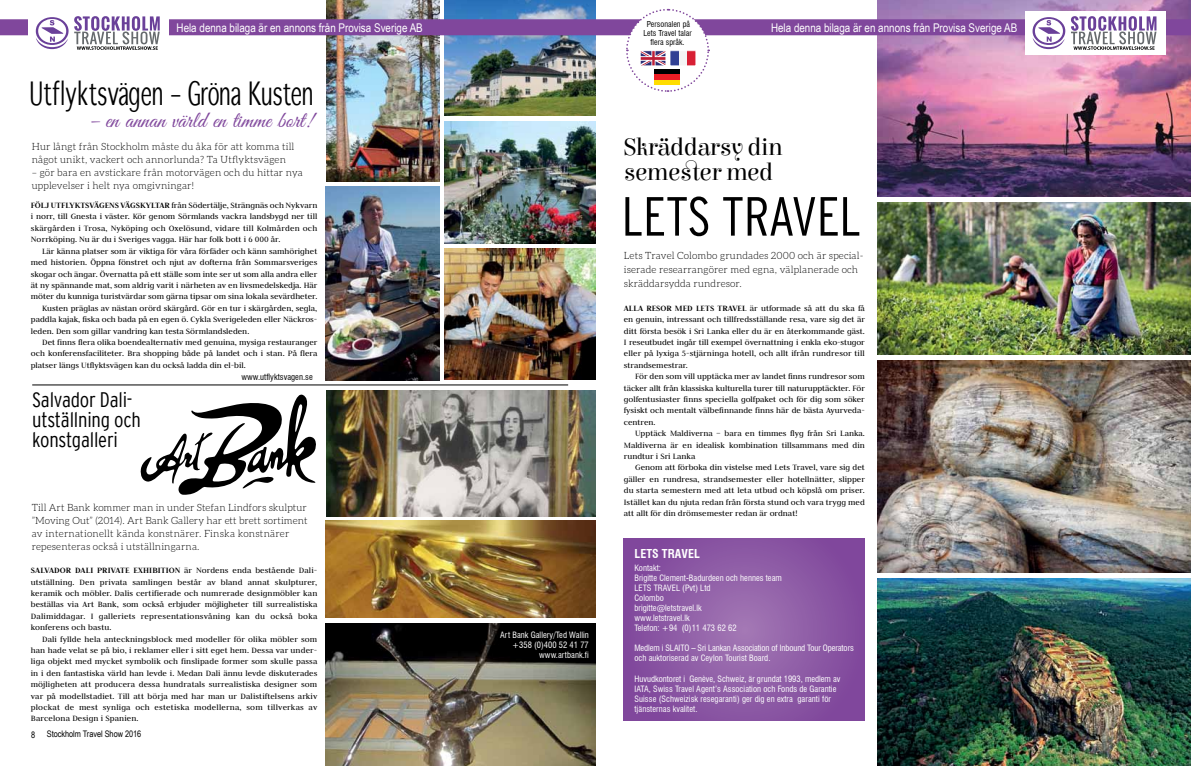
<style>
.page{position:relative;width:1191px;height:766px;background:#fff}
.page>*{position:absolute;margin:0;border:0;box-sizing:border-box;transform-origin:0 0}
.t1{font:300 condensed 55px "Interstate";letter-spacing:-.01em;color:#000}
.t2{font:31px "Winterthur Condensed";color:#000}
.t3{font:25px/24.3px "Elsie";letter-spacing:-.02em;color:#000}
.t4{font:23px "Great Vibes";letter-spacing:.01em;color:#80479c}
.t5{font:300 condensed 21px/20px "Interstate";letter-spacing:-.01em;color:#000}
.t6{font:12px "Arial Narrow";color:#fff}
.t7{font:700 condensed 12px "Swiss 721 BT";letter-spacing:.005em;color:#fff}
.t8{font:300 10px/13px "Aleo";letter-spacing:.01em;color:#000}
.t9{font:9px/11.4px "Judson";color:#000;text-align:justify}
.t10{font:9px "Arial Narrow";letter-spacing:-.005em;color:#000}
.t11{font:condensed 8.5px/10px "Swiss 721 BT";letter-spacing:.005em;color:#fff}
.t12{font:condensed 8.5px "Swiss 721 BT";letter-spacing:.005em;color:#000}
.t13{font:condensed 8px/8.7px "Swiss 721 BT";letter-spacing:.005em;color:#000;text-align:center}
.s1{font-weight:700}
</style>
<div class="page">
<img style="left:444px;top:0;width:151px;height:116px">
<img style="left:444px;top:121px;width:151px;height:122px">
<img style="left:326px;top:0;width:113px;height:181px">
<img style="left:877px;top:0;width:314px;height:196px">
<svg style="left:624px;top:538px;width:241px;height:182px;background:#8b57a3"></svg>
<div style="left:0;top:19px;width:1191px;height:16px;background:#80479c"></div>
<img style="left:877px;top:202px;width:314px;height:152px">
<img style="left:877px;top:578px;width:314px;height:187px">
<svg style="left:625px;top:8px;width:85px;height:84px"></svg>
<div style="left:640px;top:50px;width:26px;height:16px;border:1px solid #fff"></div>
<div style="left:670px;top:51px;width:8px;height:15px;background:#314094"></div>
<div style="left:678px;top:51px;width:9px;height:15px;background:#f4f4f4"></div>
<div style="left:687px;top:51px;width:9px;height:15px;background:#d81f34"></div>
<div style="left:669px;top:50px;width:27px;height:16px;border:1px solid #fff"></div>
<img style="left:877px;top:360px;width:314px;height:212px">
<hr style="left:32px;top:384px;width:536px;height:1px;background:#000">
<svg style="left:140px;top:394px;width:176px;height:101px"></svg>
<img style="left:326px;top:623px;width:269px;height:142px">
<img style="left:325px;top:520px;width:270px;height:97px">
<img style="left:326px;top:390px;width:269px;height:126px">
<img style="left:444px;top:248px;width:151px;height:131px">
<img style="left:325px;top:186px;width:114px;height:194px">
<div style="left:28px;top:11px;width:141px;height:44px;background:#fff"></div>
<svg style="left:36px;top:16px;width:124px;height:34px"></svg>
<div style="left:1025px;top:11px;width:140px;height:44px;background:#fff"></div>
<svg style="left:1032px;top:17px;width:33px;height:32px"></svg>
<svg style="left:1071px;top:16px;width:85px;height:34px"></svg>
<p class="t13" style="left:643px;top:20px;width:50px">Personalen på<br>Lets Travel talar flera språk.</p>
<h3 class="t6" style="left:176px;top:19px;width:248px">Hela denna bilaga är en annons från Provisa Sverige AB</h3>
<h3 class="t6" style="left:771px;top:19px;width:248px">Hela denna bilaga är en annons från Provisa Sverige AB</h3>
<h2 class="t2" style="left:30px;top:74px;width:285px">Utflyktsvägen – Gröna Kusten</h2>
<h3 class="t4" style="left:88px;top:108px;width:226px">– en annan värld en timme bort!</h3>
<p class="t8" style="left:32px;top:139px;width:264px">Hur långt från Stockholm måste du åka för att komma till något unikt, vackert och annorlunda? Ta Utflyktsvägen</p>
<p class="t8" style="left:32px;top:165px;width:273px">– gör bara en avstickare från motorvägen och du hittar nya upplevelser i helt nya omgivningar!</p>
<p class="t9" style="left:31px;top:199px;width:288px"><span class="s1">FÖLJ UTFLYKTSVÄGENS VÄGSKYLTAR</span> från Södertälje, Strängnäs och Nykvarn i norr, till Gnesta i väster. Kör genom Sörmlands vackra landsbygd ner till skärgården i Trosa, Nyköping och Oxelösund, vidare till Kolmården och Norrköping. Nu är du i Sveriges vagga. Här har folk bott i 6 000 år.</p>
<p class="t9" style="left:42px;top:245px;width:277px">Lär känna platser som är viktiga för våra förfäder och känn samhörighet</p>
<p class="t9" style="left:31px;top:256px;width:288px">med historien. Öppna fönstret och njut av dofterna från Sommarsveriges</p>
<p class="t9" style="left:31px;top:268px;width:288px">skogar och ängar. Övernatta på ett ställe som inte ser ut som alla andra eller</p>
<p class="t9" style="left:31px;top:279px;width:288px">ät ny spännande mat, som aldrig varit i närheten av en livsmedelskedja. Här</p>
<p class="t9" style="left:31px;top:290px;width:288px">möter du kunniga turistvärdar som gärna tipsar om sina lokala sevärdheter.</p>
<p class="t9" style="left:42px;top:302px;width:277px">Kusten präglas av nästan orörd skärgård. Gör en tur i skärgården, segla,</p>
<p class="t9" style="left:31px;top:313px;width:288px">paddla kajak, fiska och bada på en egen ö. Cykla Sverigeleden eller Näckros-</p>
<p class="t9" style="left:31px;top:325px;width:220px">leden. Den som gillar vandring kan testa Sörmlandsleden.</p>
<p class="t9" style="left:42px;top:336px;width:277px">Det finns flera olika boendealternativ med genuina, mysiga restauranger</p>
<p class="t9" style="left:31px;top:347px;width:288px">och konferensfaciliteter. Bra shopping både på landet och i stan. På flera</p>
<p class="t9" style="left:31px;top:359px;width:216px">platser längs Utflyktsvägen kan du också ladda din el-bil.</p>
<h3 class="t5" style="left:32px;top:389px;width:110px">Salvador Dali&shy;utställning och konstgalleri</h3>
<p class="t12" style="left:241px;top:371px;width:73px">www.utflyktsvagen.se</p>
<p class="t8" style="left:32px;top:501px;width:277px">Till Art Bank kommer man in under Stefan Lindfors skulptur ”Moving Out” (2014). Art Bank Gallery har ett brett sortiment av internationellt kända konstnärer. Finska konstnärer repesenteras också i utställningarna.</p>
<p class="t9" style="left:31px;top:564px;width:288px"><span class="s1">SALVADOR DALI PRIVATE EXHIBITION</span> är Nordens enda bestående Dali&shy;utställning. Den privata samlingen består av bland annat skulpturer, keramik och möbler. Dalis certifierade och numrerade designmöbler kan beställas via Art Bank, som också erbjuder möjligheter till surrealistiska Dalimiddagar. I galleriets representationsvåning kan du också boka konferens och bastu.</p>
<p class="t9" style="left:31px;top:632px;width:288px;text-indent:11px">Dali fyllde hela anteckningsblock med modeller för olika möbler som han hade velat se på bio, i reklamer eller i sitt eget hem. Dessa var under&shy;liga objekt med mycket symbolik och finslipade former som skulle passa in i den fantastiska värld han levde i. Medan Dali ännu levde diskuterades möjligheten att producera dessa hundratals surrealistiska designer som var på modellstadiet. Till att börja med har man ur Dalistiftelsens arkiv plockat de mest synliga och estetiska modellerna, som tillverkas av Barcelona Design i Spanien.</p>
<p class="t10" style="left:31px;top:727px;width:6px">8</p>
<p class="t10" style="left:47px;top:727px;width:96px">Stockholm Travel Show 2016</p>
<p class="t11" style="left:500px;top:629px;width:90px;text-align:right">Art Bank Gallery/Ted Wallin +358 (0)400 52 41 77 www.artbank.fi</p>
<h3 class="t3" style="left:624px;top:135px;width:160px">Skräddarsy din semester med</h3>
<h1 class="t1" style="left:621px;top:185px;width:241px">LETS TRAVEL</h1>
<p class="t8" style="left:624px;top:249px;width:241px;line-height:14px">Lets Travel Colombo grundades 2000 och är special&shy;iserade researrangörer med egna, välplanerade och skräddarsydda rundresor.</p>
<p class="t9" style="left:624px;top:302px;width:242px"><span class="s1">ALLA RESOR MED LETS TRAVEL</span> är utformade så att du ska få en genuin, intressant och tillfredsställande resa, vare sig det är ditt första besök i Sri Lanka eller du är en återkommande gäst.<br>I reseutbudet ingår till exempel övernattning i enkla eko-stugor eller på lyxiga 5-stjärninga hotell, och allt ifrån rundresor till strandsemestrar.</p>
<p class="t9" style="left:624px;top:370px;width:242px;text-indent:11px">För den som vill upptäcka mer av landet finns rundresor som täcker allt från klassiska kulturella turer till naturupptäckter. För golfentusiaster finns speciella golfpaket och för dig som söker fysiskt och mentalt välbefinnande finns här de bästa Ayurveda&shy;centren.</p>
<p class="t9" style="left:624px;top:427px;width:242px;text-indent:11px">Upptäck Maldiverna – bara en timmes flyg från Sri Lanka.<br>Maldiverna är en idealisk kombination tillsammans med din rundtur i Sri Lanka</p>
<p class="t9" style="left:624px;top:461px;width:242px;text-indent:11px">Genom att förboka din vistelse med Lets Travel, vare sig det gäller en rundresa, strandsemester eller hotellnätter, slipper du starta semestern med att leta utbud och köpslå om priser.<br>Istället kan du njuta redan från första stund och vara trygg med att allt för din drömsemester redan är ordnat!</p>
<h3 class="t7" style="left:634px;top:546px;width:67px">LETS TRAVEL</h3>
<p class="t11" style="left:634px;top:563px;width:149px">Kontakt:<br>Brigitte Clement-Badurdeen och hennes team<br>LETS TRAVEL (Pvt) Ltd<br>Colombo<br>brigitte@letstravel.lk<br>www.letstravel.lk<br>Telefon: +94 (0)11 473 62 62</p>
<p class="t11" style="left:634px;top:643px;width:221px">Medlem i SLAITO – Sri Lankan Association of Inbound Tour Operators och auktoriserad av Ceylon Tourist Board.</p>
<p class="t11" style="left:634px;top:673px;width:207px">Huvudkontoret i Genève, Schweiz, är grundat 1993, medlem av IATA, Swiss Travel Agent’s Association och Fonds de Garantie Suisse (Schweizisk resegaranti) ger dig en extra garanti för tjänsternas kvalitet.</p>
</div>
